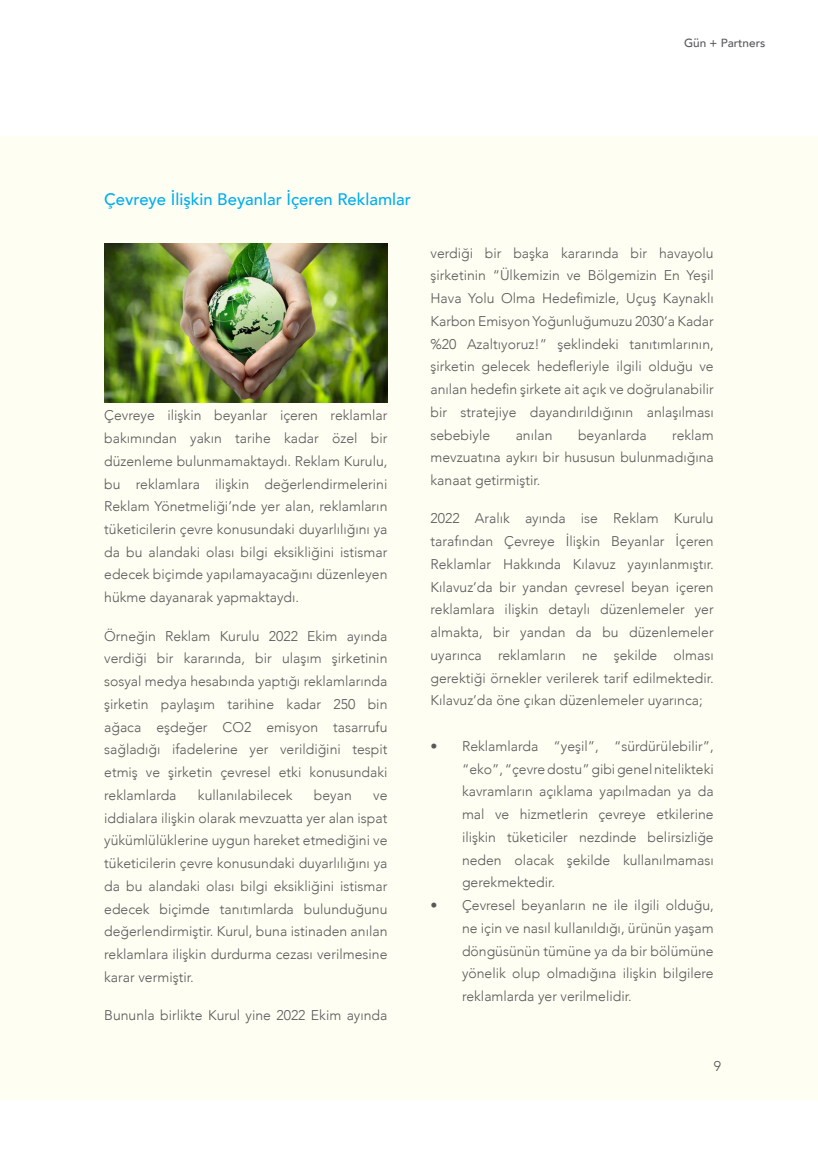
<style>
.page{position:relative;width:818px;height:1157px;background:#fff}
.page>*{position:absolute;margin:0;border:0;box-sizing:border-box;transform-origin:0 0}
.t1{font:500 16.62px "Avenir";color:#00aeef}
.t2{font:300 14px/22.8px "Avenir";color:#59585b;text-align:justify}
.t3{font:500 11.72px "Avenir";color:#59585b}
</style>
<div class="page">
<div style="left:0;top:137px;width:818px;height:963px;background:#fffef2"></div>
<img style="left:104px;top:243px;width:283px;height:159px">
<p class="t3" style="left:684px;top:33px;width:83px">Gün + Partners</p>
<p class="t1" style="left:104px;top:185px;width:308px">Çevreye İlişkin Beyanlar İçeren Reklamlar</p>
<p class="t2" style="left:104px;top:404px;width:285px">Çevreye ilişkin beyanlar içeren reklamlar bakımından yakın tarihe kadar özel bir düzenleme bulunmamaktaydı. Reklam Kurulu, bu reklamlara ilişkin değerlendirmelerini Reklam Yönetmeliği’nde yer alan, reklamların tüketicilerin çevre konusundaki duyarlılığını ya da bu alandaki olası bilgi eksikliğini istismar edecek biçimde yapılamayacağını düzenleyen hükme dayanarak yapmaktaydı.</p>
<p class="t2" style="left:104px;top:624px;width:285px">Örneğin Reklam Kurulu 2022 Ekim ayında verdiği bir kararında, bir ulaşım şirketinin sosyal medya hesabında yaptığı reklamlarında şirketin paylaşım tarihine kadar 250 bin ağaca eşdeğer CO2 emisyon tasarrufu sağladığı ifadelerine yer verildiğini tespit etmiş ve şirketin çevresel etki konusundaki reklamlarda</p>
<p class="t2" style="left:198px;top:783px;width:96px">kullanılabilecek</p>
<p class="t2" style="left:314px;top:783px;width:39px">beyan</p>
<p class="t2" style="left:104px;top:783px;width:285px;text-indent:269px">ve iddialara ilişkin olarak mevzuatta yer alan ispat yükümlülüklerine uygun hareket etmediğini ve tüketicilerin çevre konusundaki duyarlılığını ya da bu alandaki olası bilgi eksikliğini istismar edecek biçimde tanıtımlarda bulunduğunu değerlendirmiştir. Kurul, buna istinaden anılan reklamlara ilişkin durdurma cezası verilmesine karar vermiştir.</p>
<p class="t2" style="left:104px;top:1004px;width:285px">Bununla birlikte Kurul yine 2022 Ekim ayında</p>
<p class="t2" style="left:430px;top:241px;width:285px">verdiği bir başka kararında bir havayolu şirketinin “Ülkemizin ve Bölgemizin En Yeşil Hava Yolu Olma Hedefimizle, Uçuş Kaynaklı Karbon Emisyon Yoğunluğumuzu 2030’a Kadar %20 Azaltıyoruz!” şeklindeki tanıtımlarının, şirketin gelecek hedefleriyle ilgili olduğu ve anılan hedefin şirkete ait açık ve doğrulanabilir bir stratejiye dayandırıldığının anlaşılması sebebiyle</p>
<p class="t2" style="left:430px;top:423px;width:285px;text-indent:242px">reklam mevzuatına aykırı bir hususun bulunmadığına kanaat getirmiştir.</p>
<p class="t2" style="left:430px;top:507px;width:285px">2022 Aralık ayında ise Reklam Kurulu tarafından Çevreye İlişkin Beyanlar İçeren Reklamlar Hakkında Kılavuz yayınlanmıştır.<br>Kılavuz’da bir yandan çevresel beyan içeren reklamlara ilişkin detaylı düzenlemeler yer almakta, bir yandan da bu düzenlemeler uyarınca reklamların ne şekilde olması gerektiği örnekler verilerek tarif edilmektedir.<br>Kılavuz’da öne çıkan düzenlemeler uyarınca;</p>
<p class="t2" style="left:462px;top:734px;width:253px;text-indent:-31px">• Reklamlarda “yeşil”, “sürdürülebilir”, “eko”, “çevre dostu” gibi genel nitelikteki kavramların açıklama yapılmadan ya da mal ve hizmetlerin çevreye etkilerine ilişkin tüketiciler nezdinde belirsizliğe neden olacak şekilde kullanılmaması gerekmektedir.</p>
<p class="t2" style="left:462px;top:893px;width:253px;text-indent:-31px">• Çevresel beyanların ne ile ilgili olduğu, ne için ve nasıl kullanıldığı, ürünün yaşam döngüsünün tümüne ya da bir bölümüne yönelik olup olmadığına ilişkin bilgilere reklamlarda yer verilmelidir.</p>
<p class="t2" style="left:515px;top:423px;width:38px">anılan</p>
<p class="t2" style="left:578px;top:423px;width:70px">beyanlarda</p>
<p class="t2" style="left:713px;top:1054px;width:9px">9</p>
</div>
